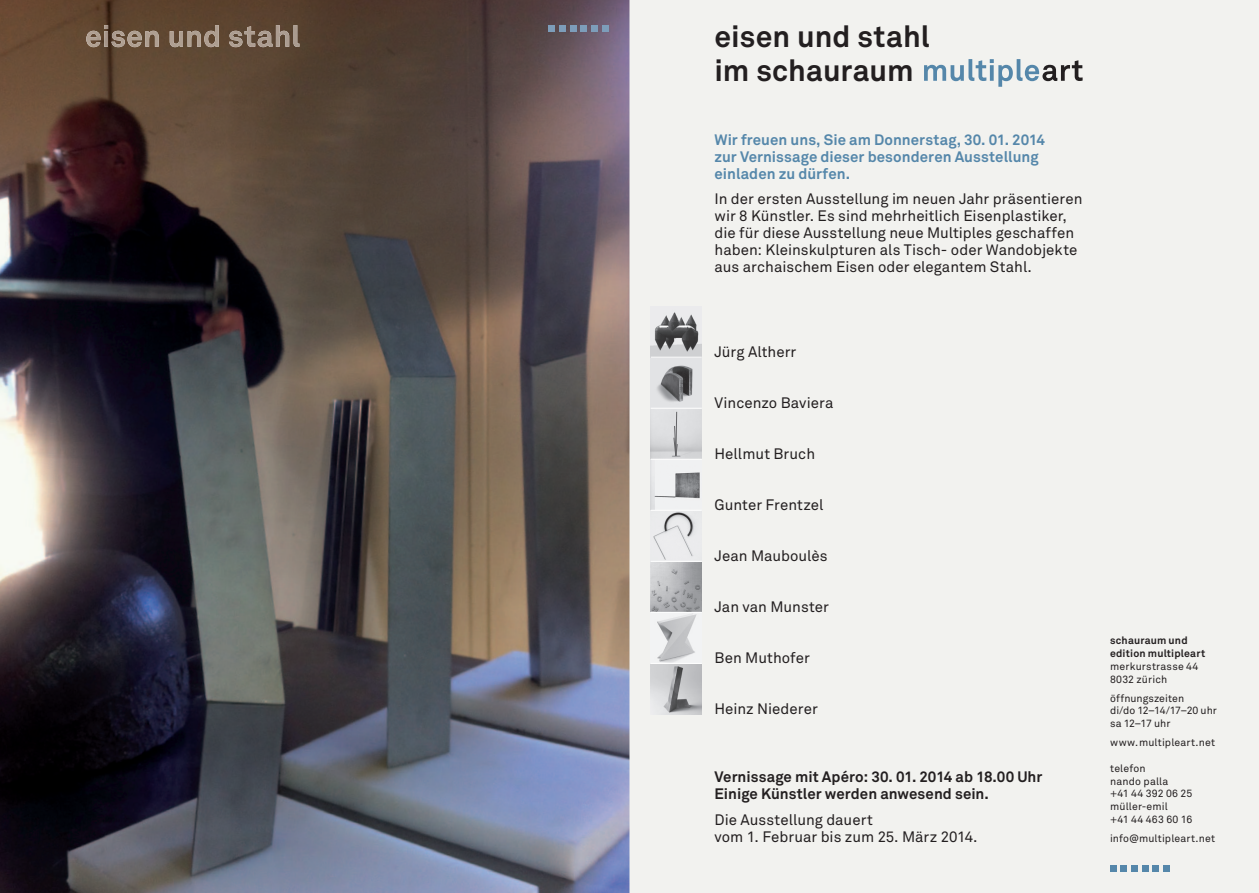
<style>
.page{position:relative;width:1259px;height:893px;background:#fff}
.page>*{position:absolute;margin:0;border:0;box-sizing:border-box;transform-origin:0 0}
.t1{font:700 30px/34px "Akkurat";letter-spacing:.005em;color:#231f20}
.t2{font:15px/17px "Akkurat";color:#231f20}
.t3{font:700 15px/17px "Akkurat";letter-spacing:.005em;color:#5587aa}
.t4{font:700 15px/17px "Akkurat";color:#231f20}
.t5{font:10.5px/12.8px "Akkurat";letter-spacing:.015em;color:#231f20}
.t6{font:700 10.5px/12.8px "Akkurat";letter-spacing:.015em;color:#231f20}
</style>
<div class="page">
<div style="left:629px;top:0;width:630px;height:893px;background:#f2f2ef"></div>
<img style="left:0;top:0;width:629px;height:893px">
<img style="left:104px;top:25px;width:195px;height:22px">
<svg style="left:549px;top:26px;width:6px;height:6px"></svg>
<div style="left:559px;top:26px;width:7px;height:6px;background:#7d9dba"></div>
<svg style="left:570px;top:26px;width:6px;height:6px"></svg>
<div style="left:580px;top:26px;width:7px;height:6px;background:#7d9dba"></div>
<svg style="left:591px;top:26px;width:17px;height:6px"></svg>
<svg style="left:924px;top:59px;width:158px;height:28px"></svg>
<img style="left:651px;top:312px;width:51px;height:402px">
<svg style="left:674px;top:412px;width:3px;height:44px"></svg>
<div style="left:1110px;top:865px;width:6px;height:7px;background:#5587aa"></div>
<div style="left:1120px;top:865px;width:7px;height:7px;background:#5587aa"></div>
<div style="left:1131px;top:865px;width:6px;height:7px;background:#5587aa"></div>
<div style="left:1142px;top:865px;width:6px;height:7px;background:#5587aa"></div>
<div style="left:1152px;top:865px;width:7px;height:7px;background:#5587aa"></div>
<div style="left:1163px;top:865px;width:6px;height:7px;background:#5587aa"></div>
<hr style="left:651px;top:357px;width:51px;height:1px;background:#fff">
<hr style="left:651px;top:408px;width:51px;height:1px;background:#fff">
<hr style="left:651px;top:459px;width:51px;height:1px;background:#fff">
<hr style="left:651px;top:510px;width:51px;height:1px;background:#fff">
<hr style="left:651px;top:561px;width:51px;height:1px;background:#fff">
<hr style="left:651px;top:612px;width:51px;height:1px;background:#fff">
<hr style="left:651px;top:663px;width:51px;height:1px;background:#fff">
<h1 class="t1" style="left:714px;top:19px;width:217px">eisen und stahl im schauraum</h1>
<p class="t3" style="left:714px;top:131px;width:332px">Wir freuen uns, Sie am Donnerstag, 30. 01. 2014 zur Vernissage dieser besonderen Ausstellung einladen zu dürfen.</p>
<p class="t2" style="left:714px;top:190px;width:369px">In der ersten Ausstellung im neuen Jahr präsentieren wir 8 Künstler. Es sind mehrheitlich Eisenplastiker, die für diese Ausstellung neue Multiples geschaffen haben: Kleinskulpturen als Tisch- oder Wandobjekte aus archaischem Eisen oder elegantem Stahl.</p>
<p class="t2" style="left:714px;top:343px;width:83px">Jürg Altherr</p>
<p class="t2" style="left:714px;top:394px;width:120px">Vincenzo Baviera</p>
<p class="t2" style="left:714px;top:445px;width:102px">Hellmut Bruch</p>
<p class="t2" style="left:714px;top:496px;width:110px">Gunter Frentzel</p>
<p class="t2" style="left:714px;top:547px;width:115px">Jean Mauboulès</p>
<p class="t2" style="left:714px;top:598px;width:116px">Jan van Munster</p>
<p class="t2" style="left:714px;top:649px;width:97px">Ben Muthofer</p>
<p class="t2" style="left:714px;top:700px;width:105px">Heinz Niederer</p>
<p class="t4" style="left:714px;top:768px;width:329px">Vernissage mit Apéro: 30. 01. 2014 ab 18.00 Uhr<br>Einige Künstler werden anwesend sein.</p>
<p class="t2" style="left:714px;top:811px;width:265px">Die Ausstellung dauert<br>vom 1. Februar bis zum 25. März 2014.</p>
<p class="t6" style="left:1110px;top:634px;width:97px">schauraum und edition multipleart</p>
<p class="t5" style="left:1110px;top:659px;width:90px">merkurstrasse 44<br>8032 zürich</p>
<p class="t5" style="left:1110px;top:691px;width:108px">öffnungszeiten<br>di/do 12–14/17–20 uhr sa 12–17 uhr</p>
<p class="t5" style="left:1110px;top:736px;width:106px">www. multipleart.net</p>
<p class="t5" style="left:1110px;top:762px;width:84px">telefon<br>nando palla<br>+41 44 392 06 25 müller-emil<br>+41 44 463 60 16</p>
<p class="t5" style="left:1110px;top:832px;width:107px">info@ multipleart.net</p>
</div>
